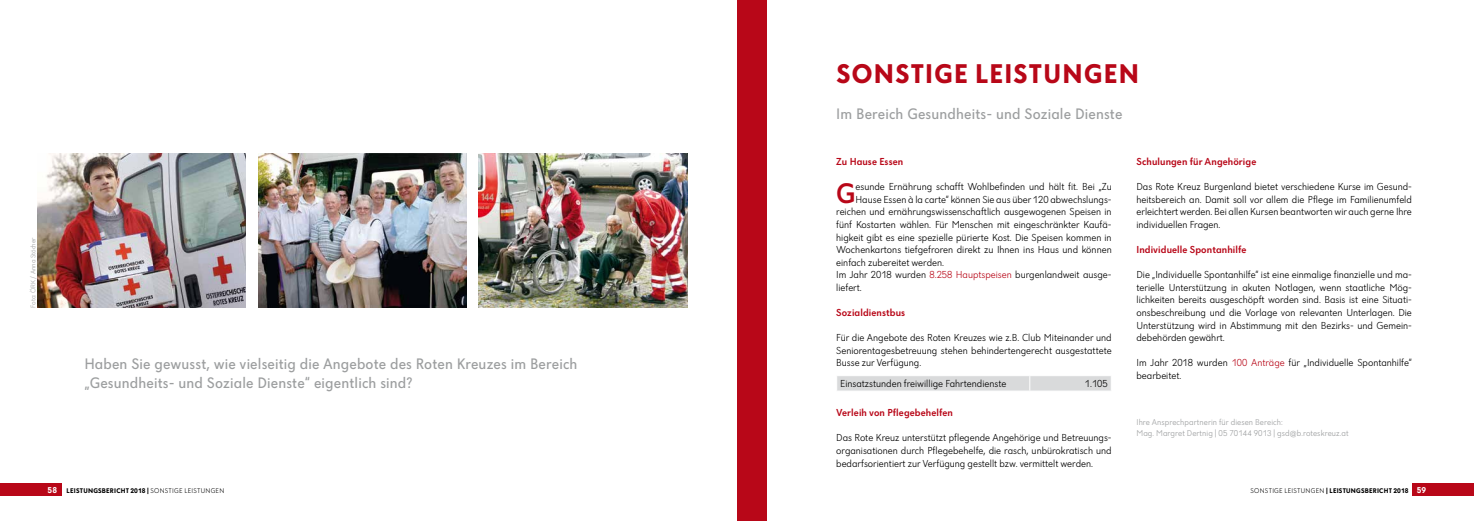
<style>
.page{position:relative;width:1474px;height:521px;background:#fff}
.page>*{position:absolute;margin:0;border:0;box-sizing:border-box;transform-origin:0 0}
.t1{font:500 29.31px "Dunant";color:#b80718}
.t2{font:700 28px "Dunant";letter-spacing:.045em;color:#b80718}
.t3{font:15.75px/19.2px "Dunant";letter-spacing:.01em;color:#9c9e9f}
.t4{font:300 10.5px/12.6px "Dunant";color:#000;text-align:justify}
.t5{font:500 10.5px "Dunant";letter-spacing:.01em;color:#b80718}
.t6{font:300 8.75px/10.5px "Dunant";letter-spacing:.01em;color:#9c9e9f}
.t7{font:700 8.75px "Dunant";color:#fff}
.t8{font:700 7px "Dunant";letter-spacing:.035em;color:#000}
.t9{font:300 7px "Dunant";color:#9c9e9f}
.s1{color:#b80718}
.s2{font-weight:300}
</style>
<div class="page">
<div style="left:1411px;top:484px;width:62px;height:12px;background:#b80718"></div>
<div style="left:0;top:484px;width:62px;height:12px;background:#b80718"></div>
<div style="left:737px;top:0;width:29px;height:521px;background:#b80718"></div>
<img style="left:479px;top:154px;width:208px;height:154px">
<img style="left:258px;top:154px;width:208px;height:154px">
<img style="left:37px;top:154px;width:209px;height:154px">
<svg style="left:837px;top:376px;width:274px;height:15px;background:#dadbdc"></svg>
<h2 class="t2" style="left:836px;top:58px;width:304px">SONSTIGE LEISTUNGEN</h2>
<h3 class="t3" style="left:836px;top:104px;width:288px">Im Bereich Gesundheits- und Soziale Dienste</h3>
<p class="t9" style="left:29px;top:308px;width:72px;rotate:-90deg">Foto: ÖRK / Anna Stöcher</p>
<h3 class="t3" style="left:84px;top:354px;width:494px">Haben Sie gewusst, wie vielseitig die Angebote des Roten Kreuzes im Bereich „Gesundheits- und Soziale Dienste“ eigentlich sind?</h3>
<p class="t5" style="left:836px;top:156px;width:68px">Zu Hause Essen</p>
<h1 class="t1" style="left:836px;top:177px;width:21px">G</h1>
<p class="t4" style="left:855px;top:180px;width:258px">esunde Ernährung schafft Wohlbefinden und hält fit. Bei „Zu</p>
<p class="t4" style="left:855px;top:193px;width:258px">Hause Essen à la carte“ können Sie aus über 120 abwechslungs-</p>
<p class="t4" style="left:836px;top:206px;width:277px">reichen und ernährungswissenschaftlich ausgewogenen Speisen in</p>
<p class="t4" style="left:836px;top:218px;width:277px">fünf Kostarten wählen. Für Menschen mit eingeschränkter Kaufä-</p>
<p class="t4" style="left:836px;top:231px;width:277px">higkeit gibt es eine spezielle pürierte Kost. Die Speisen kommen in</p>
<p class="t4" style="left:836px;top:243px;width:277px">Wochenkartons tiefgefroren direkt zu Ihnen ins Haus und können</p>
<p class="t4" style="left:836px;top:256px;width:109px">einfach zubereitet werden.</p>
<p class="t4" style="left:836px;top:269px;width:277px">Im Jahr 2018 wurden <span class="s1">8.258 Hauptspeisen</span> burgenlandweit ausge-</p>
<p class="t4" style="left:836px;top:281px;width:27px">liefert.</p>
<p class="t5" style="left:836px;top:306px;width:70px">Sozialdienstbus</p>
<p class="t4" style="left:836px;top:331px;width:277px">Für die Angebote des Roten Kreuzes wie z.B. Club Miteinander und Seniorentagesbetreuung stehen behindertengerecht ausgestattete Busse zur Verfügung.</p>
<p class="t4" style="left:840px;top:377px;width:168px">Einsatzstunden freiwillige Fahrtendienste</p>
<p class="t4" style="left:1084px;top:377px;width:24px">1.105</p>
<p class="t5" style="left:836px;top:407px;width:118px">Verleih von Pflegebehelfen</p>
<p class="t4" style="left:836px;top:431px;width:277px">Das Rote Kreuz unterstützt pflegende Angehörige und Betreuungs&shy;organisationen durch Pflegebehelfe, die rasch, unbürokratisch und bedarfsorientiert zur Verfügung gestellt bzw. vermittelt werden.</p>
<p class="t5" style="left:1136px;top:156px;width:121px">Schulungen für Angehörige</p>
<p class="t4" style="left:1136px;top:181px;width:277px">Das Rote Kreuz Burgenland bietet verschiedene Kurse im Gesund&shy;heitsbereich an. Damit soll vor allem die Pflege im Familienumfeld erleichtert werden. Bei allen Kursen beantworten wir auch gerne Ihre individuellen Fragen.</p>
<p class="t5" style="left:1136px;top:243px;width:111px">Individuelle Spontanhilfe</p>
<p class="t4" style="left:1136px;top:268px;width:277px">Die „Individuelle Spontanhilfe“ ist eine einmalige finanzielle und ma&shy;terielle Unterstützung in akuten Notlagen, wenn staatliche Mög&shy;lichkeiten bereits ausgeschöpft worden sind. Basis ist eine Situati&shy;onsbeschreibung und die Vorlage von relevanten Unterlagen. Die Unterstützung wird in Abstimmung mit den Bezirks- und Gemein&shy;debehörden gewährt.</p>
<p class="t4" style="left:1136px;top:357px;width:277px">Im Jahr 2018 wurden <span class="s1">100 Anträge</span> für „Individuelle Spontanhilfe“ bearbeitet.</p>
<p class="t6" style="left:1136px;top:417px;width:214px">Ihre Ansprechpartnerin für diesen Bereich:<br>Mag. Margret Dertnig | 05 70144 9013 | gsd@b.roteskreuz.at</p>
<p class="t7" style="left:48px;top:485px;width:11px">58</p>
<p class="t7" style="left:1416px;top:485px;width:11px">59</p>
<p class="t8" style="left:67px;top:486px;width:159px">LEISTUNGSBERICHT 2018 | <span class="s2">SONSTIGE LEISTUNGEN</span></p>
<p class="t8" style="left:1250px;top:486px;width:159px"><span class="s2">SONSTIGE LEISTUNGEN</span> | LEISTUNGSBERICHT 2018</p>
</div>
